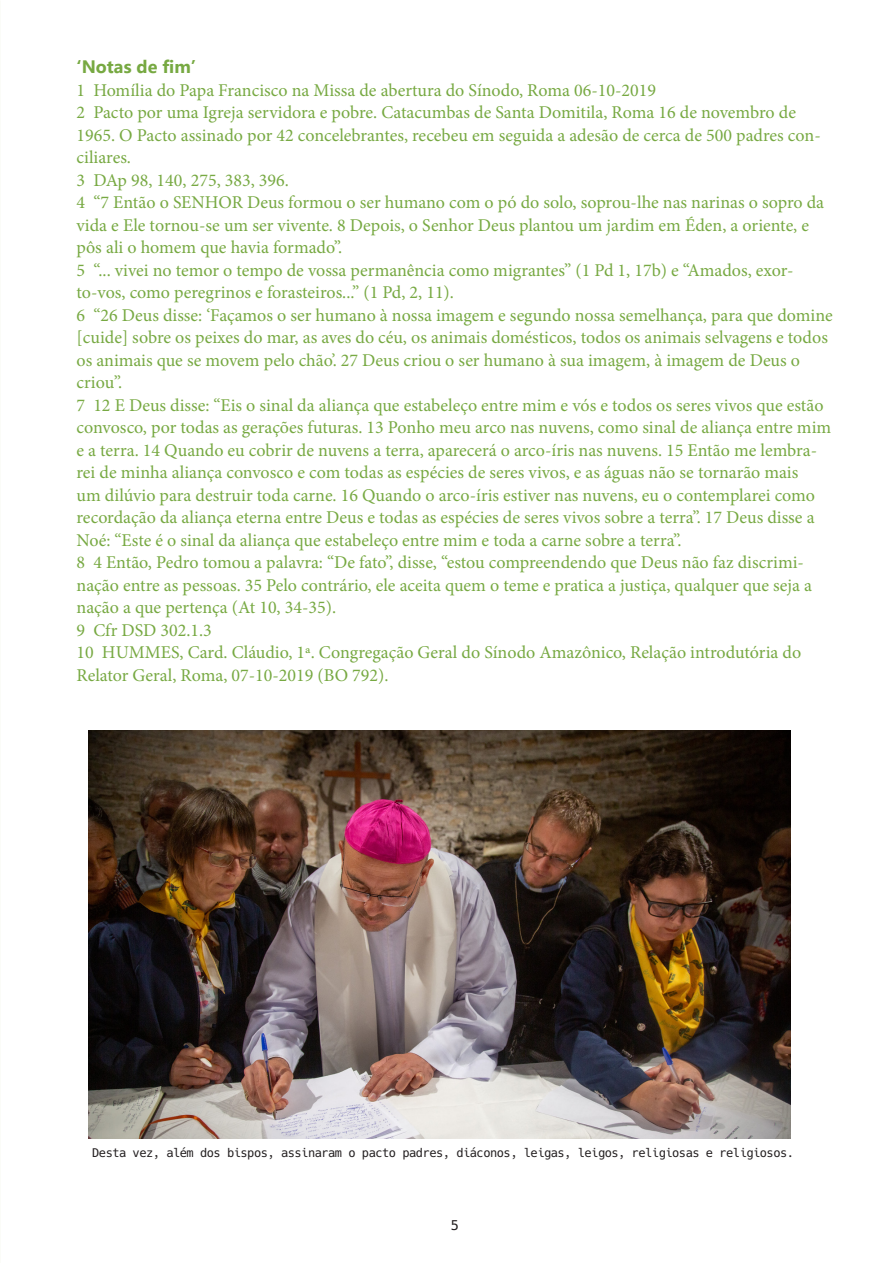
<style>
.page{position:relative;width:893px;height:1263px;background:#fff}
.page>*{position:absolute;margin:0;border:0;box-sizing:border-box;transform-origin:0 0}
.t1{font:18px/22.5px "Minion Pro";color:#77a942}
.t2{font:700 18px "Microsoft New Tai Lue";color:#77a942}
.t3{font:13.5px "Hack";color:#231f20}
.Caption_Text{font:12px "Hack";letter-spacing:-.04em;color:#231f20}
</style>
<div class="page">
<img style="left:88px;top:731px;width:702px;height:407px">
<p class="t2" style="left:77px;top:56px;width:121px">‘Notas de fim’</p>
<p class="t1" style="left:77px;top:79px;width:581px">1 Homília do Papa Francisco na Missa de abertura do Sínodo, Roma 06-10-2019</p>
<p class="t1" style="left:77px;top:101px;width:746px">2 Pacto por uma Igreja servidora e pobre. Catacumbas de Santa Domitila, Roma 16 de novembro de<br>1965. O Pacto assinado por 42 concelebrantes, recebeu em seguida a adesão de cerca de 500 padres con&shy;ciliares.</p>
<p class="t1" style="left:77px;top:169px;width:214px">3 DAp 98, 140, 275, 383, 396.</p>
<p class="t1" style="left:77px;top:191px;width:749px">4 “7 Então o SENHOR Deus formou o ser humano com o pó do solo, soprou-lhe nas narinas o sopro da vida e Ele tornou-se um ser vivente. 8 Depois, o Senhor Deus plantou um jardim em Éden, a oriente, e pôs ali o homem que havia formado”.</p>
<p class="t1" style="left:77px;top:259px;width:718px">5 “... vivei no temor o tempo de vossa permanência como migrantes” (1 Pd 1, 17b) e “Amados, exor&shy;to-vos, como peregrinos e forasteiros...” (1 Pd, 2, 11).</p>
<p class="t1" style="left:77px;top:304px;width:758px">6 “26 Deus disse: ‘Façamos o ser humano à nossa imagem e segundo nossa semelhança, para que domine [cuide] sobre os peixes do mar, as aves do céu, os animais domésticos, todos os animais selvagens e todos os animais que se movem pelo chão’. 27 Deus criou o ser humano à sua imagem, à imagem de Deus o criou”.</p>
<p class="t1" style="left:77px;top:394px;width:756px">7 12 E Deus disse: “Eis o sinal da aliança que estabeleço entre mim e vós e todos os seres vivos que estão convosco, por todas as gerações futuras. 13 Ponho meu arco nas nuvens, como sinal de aliança entre mim e a terra. 14 Quando eu cobrir de nuvens a terra, aparecerá o arco-íris nas nuvens. 15 Então me lembra&shy;rei de minha aliança convosco e com todas as espécies de seres vivos, e as águas não se tornarão mais<br>um dilúvio para destruir toda carne. 16 Quando o arco-íris estiver nas nuvens, eu o contemplarei como recordação da aliança eterna entre Deus e todas as espécies de seres vivos sobre a terra”. 17 Deus disse a Noé: “Este é o sinal da aliança que estabeleço entre mim e toda a carne sobre a terra”.</p>
<p class="t1" style="left:77px;top:551px;width:737px">8 4 Então, Pedro tomou a palavra: “De fato”, disse, “estou compreendendo que Deus não faz discrimi&shy;nação entre as pessoas. 35 Pelo contrário, ele aceita quem o teme e pratica a justiça, qualquer que seja a nação a que pertença (At 10, 34-35).</p>
<p class="t1" style="left:77px;top:619px;width:137px">9 Cfr DSD 302.1.3</p>
<p class="t1" style="left:77px;top:641px;width:726px">10 HUMMES, Card. Cláudio, 1ª. Congregação Geral do Sínodo Amazônico, Relação introdutória do<br>Relator Geral, Roma, 07-10-2019 (BO 792).</p>
<p class="Caption_Text" style="left:92px;top:1145px;width:703px">Desta vez, além dos bispos, assinaram o pacto padres, diáconos, leigas, leigos, religiosas e religiosos.</p>
<p class="t3" style="left:451px;top:1216px;width:10px">5</p>
</div>
